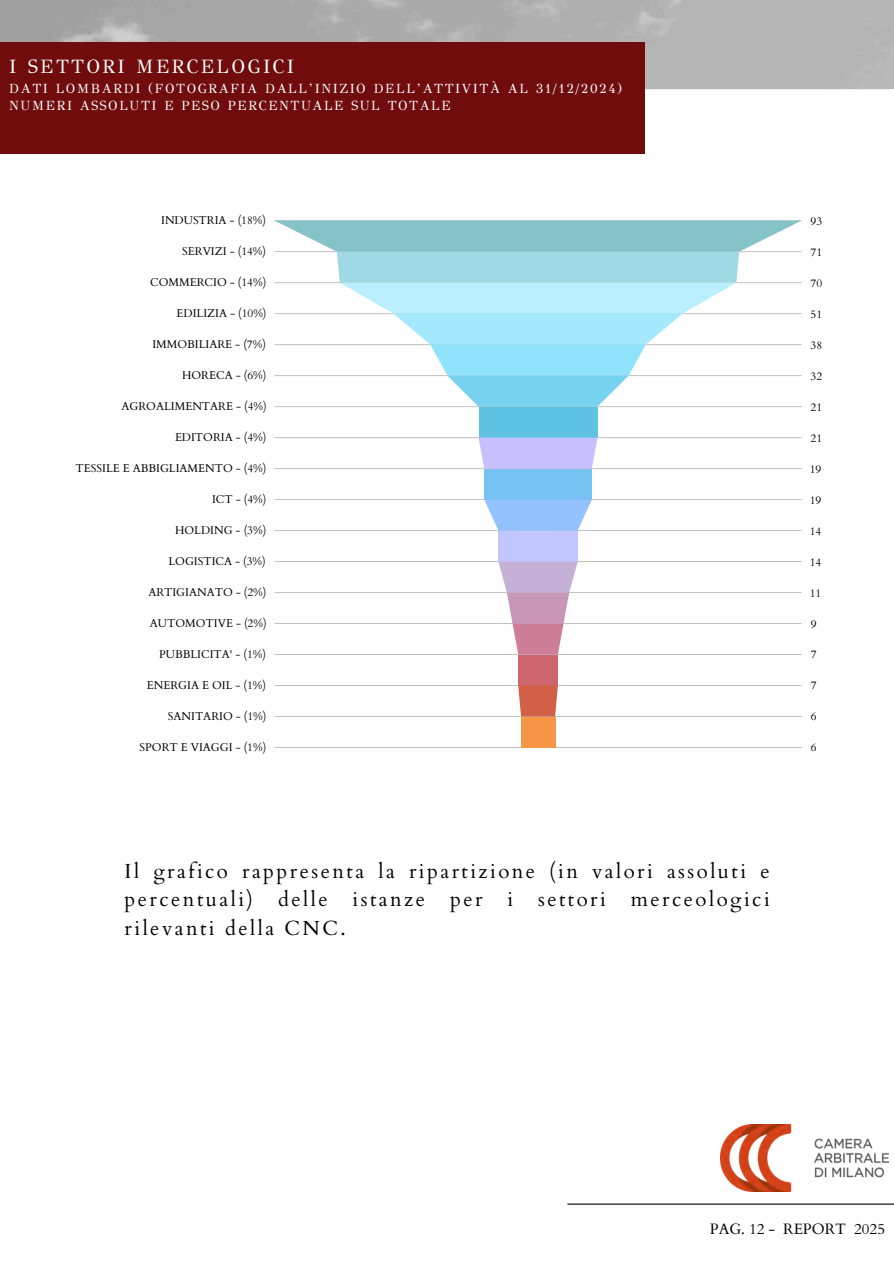
<style>
.page{position:relative;width:894px;height:1264px;background:#fff}
.page>*{position:absolute;margin:0;border:0;box-sizing:border-box;transform-origin:0 0}
.t1{font:20.4px/28.2px "Cardo";letter-spacing:.12em;color:#000;text-align:justify}
.t2{font:19.2px "GFS Didot";letter-spacing:.12em;color:#fff}
.t3{font:15px "Cardo";color:#000}
.t4{font:13.2px "GFS Didot";letter-spacing:.12em;color:#fff}
.t5{font:11.25px "Cardo";color:#000}
</style>
<div class="page">
<img style="left:0;top:0;width:893px;height:89px">
<div style="left:0;top:42px;width:644px;height:112px;background:#700c0c"></div>
<hr style="left:567px;top:1203px;width:326px;height:1px;background:#000">
<img style="left:720px;top:1124px;width:168px;height:67px">
<hr style="left:274px;top:220px;width:527px;height:1px;background:#b4c8ca">
<hr style="left:274px;top:406px;width:527px;height:1px;background:#c7c7c7">
<hr style="left:274px;top:437px;width:527px;height:1px;background:#c6c6c6">
<hr style="left:274px;top:468px;width:527px;height:1px;background:#c5c5c5">
<hr style="left:274px;top:499px;width:527px;height:1px;background:#c5c5c5">
<hr style="left:274px;top:530px;width:527px;height:1px;background:#c4c4c4">
<hr style="left:274px;top:561px;width:527px;height:1px;background:#c3c3c3">
<hr style="left:274px;top:592px;width:527px;height:1px;background:#c3c3c3">
<hr style="left:274px;top:623px;width:527px;height:1px;background:#c2c2c2">
<hr style="left:274px;top:654px;width:527px;height:1px;background:#c1c1c1">
<hr style="left:274px;top:685px;width:527px;height:1px;background:#c0c0c0">
<hr style="left:274px;top:716px;width:527px;height:1px;background:#c0c0c0">
<hr style="left:274px;top:747px;width:527px;height:1px;background:#000;opacity:.25">
<svg style="left:274px;top:221px;width:527px;height:185px"></svg>
<div style="left:478px;top:406px;width:119px;height:31px;background:#5ec3e2"></div>
<svg style="left:478px;top:437px;width:119px;height:31px;background:#c6c2fe"></svg>
<div style="left:484px;top:468px;width:107px;height:31px;background:#76c3f3"></div>
<svg style="left:484px;top:499px;width:107px;height:31px;background:#a0c9fe"></svg>
<div style="left:498px;top:530px;width:79px;height:31px;background:#c1c6ff"></div>
<svg style="left:498px;top:561px;width:79px;height:93px"></svg>
<div style="left:518px;top:654px;width:39px;height:31px;background:#cd656c"></div>
<svg style="left:518px;top:685px;width:39px;height:31px"></svg>
<div style="left:521px;top:716px;width:34px;height:31px;background:#f79645"></div>
<p class="t2" style="left:9px;top:54px;width:286px">I SETTORI MERCELOGICI</p>
<p class="t4" style="left:9px;top:80px;width:614px">DATI LOMBARDI (FOTOGRAFIA DALL’INIZIO DELL’ATTIVITÀ AL 31/12/2024)</p>
<p class="t4" style="left:9px;top:98px;width:443px">NUMERI ASSOLUTI E PESO PERCENTUALE SUL TOTALE</p>
<p class="t5" style="left:161px;top:213px;width:106px">INDUSTRIA - (18%)</p>
<p class="t5" style="left:182px;top:244px;width:85px">SERVIZI - (14%)</p>
<p class="t5" style="left:150px;top:275px;width:117px">COMMERCIO - (14%)</p>
<p class="t5" style="left:176px;top:306px;width:91px">EDILIZIA - (10%)</p>
<p class="t5" style="left:152px;top:337px;width:115px">IMMOBILIARE - (7%)</p>
<p class="t5" style="left:182px;top:368px;width:86px">HORECA - (6%)</p>
<p class="t5" style="left:121px;top:399px;width:147px">AGROALIMENTARE - (4%)</p>
<p class="t5" style="left:175px;top:430px;width:93px">EDITORIA - (4%)</p>
<p class="t5" style="left:76px;top:461px;width:192px">TESSILE E ABBIGLIAMENTO - (4%)</p>
<p class="t5" style="left:212px;top:492px;width:56px">ICT - (4%)</p>
<p class="t5" style="left:175px;top:523px;width:93px">HOLDING - (3%)</p>
<p class="t5" style="left:168px;top:554px;width:99px">LOGISTICA - (3%)</p>
<p class="t5" style="left:148px;top:585px;width:120px">ARTIGIANATO - (2%)</p>
<p class="t5" style="left:150px;top:616px;width:118px">AUTOMOTIVE - (2%)</p>
<p class="t5" style="left:159px;top:647px;width:108px">PUBBLICITA' - (1%)</p>
<p class="t5" style="left:147px;top:678px;width:121px">ENERGIA E OIL - (1%)</p>
<p class="t5" style="left:168px;top:709px;width:100px">SANITARIO - (1%)</p>
<p class="t5" style="left:139px;top:740px;width:128px">SPORT E VIAGGI - (1%)</p>
<p class="t5" style="left:810px;top:213px;width:13px">93</p>
<p class="t5" style="left:810px;top:244px;width:13px">71</p>
<p class="t5" style="left:810px;top:275px;width:13px">70</p>
<p class="t5" style="left:810px;top:306px;width:13px">51</p>
<p class="t5" style="left:810px;top:337px;width:13px">38</p>
<p class="t5" style="left:810px;top:368px;width:13px">32</p>
<p class="t5" style="left:810px;top:399px;width:13px">21</p>
<p class="t5" style="left:810px;top:430px;width:13px">21</p>
<p class="t5" style="left:809px;top:461px;width:13px">19</p>
<p class="t5" style="left:809px;top:492px;width:13px">19</p>
<p class="t5" style="left:809px;top:523px;width:13px">14</p>
<p class="t5" style="left:809px;top:554px;width:13px">14</p>
<p class="t5" style="left:809px;top:585px;width:13px">11</p>
<p class="t5" style="left:810px;top:616px;width:7px">9</p>
<p class="t5" style="left:810px;top:647px;width:7px">7</p>
<p class="t5" style="left:810px;top:678px;width:7px">7</p>
<p class="t5" style="left:810px;top:709px;width:7px">6</p>
<p class="t5" style="left:810px;top:740px;width:7px">6</p>
<h1 class="t1" style="left:125px;top:857px;width:646px">Il grafico rappresenta la ripartizione (in valori assoluti e percentuali) delle istanze per i settori merceologici rilevanti della CNC.</h1>
<p class="t3" style="left:709px;top:1219px;width:177px">PAG. 12 - REPORT 2025</p>
</div>
